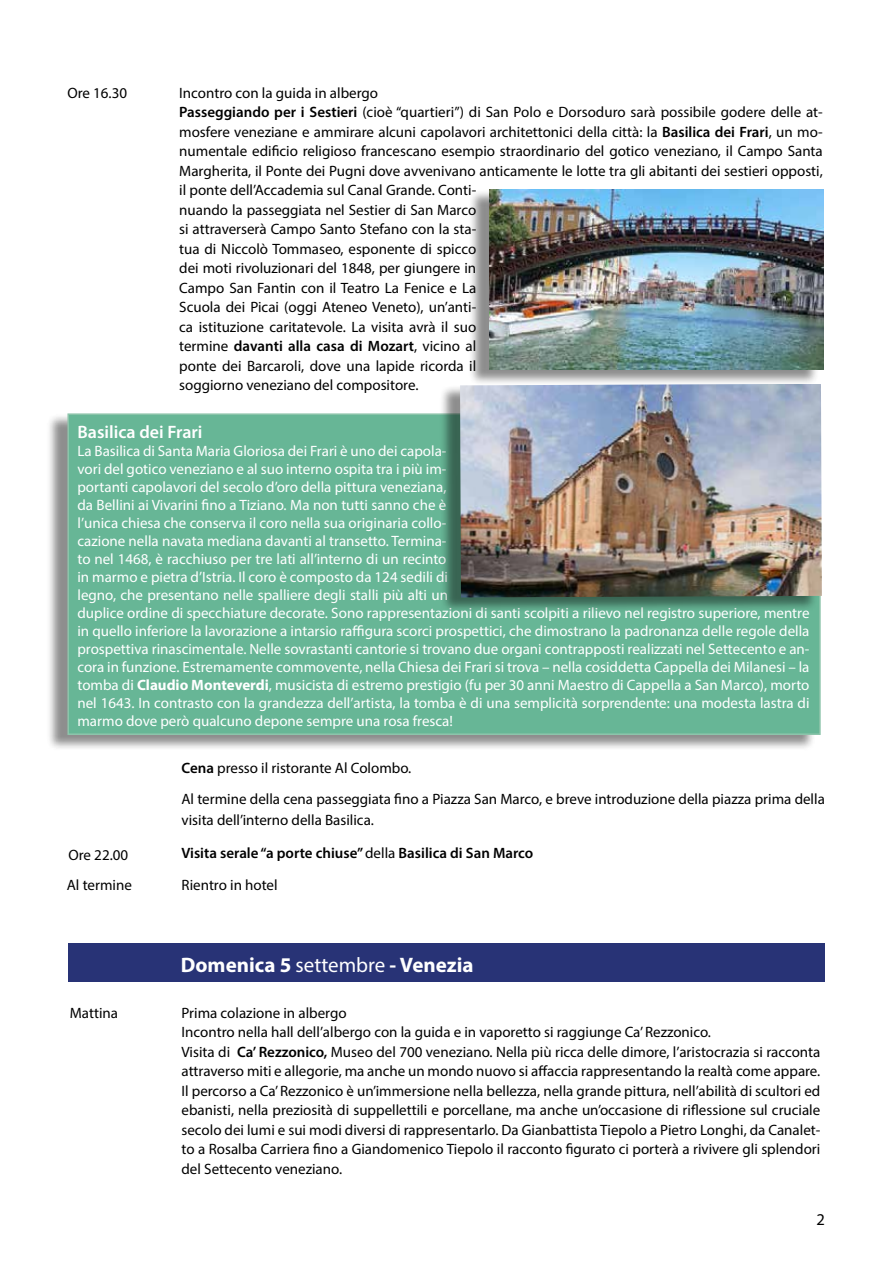
<style>
.page{position:relative;width:893px;height:1263px;background:#fff}
.page>*{position:absolute;margin:0;border:0;box-sizing:border-box;transform-origin:0 0}
.t1{font:700 21px "Myriad Pro";color:#fff}
.t2{font:600 18px "Myriad Pro";color:#fff}
.t3{font:16.5px "Myriad Pro";color:#000}
.t4{font:15px/19.5px "Myriad Pro";color:#000}
.t5{font:15px/18px "Myriad Pro";color:#fff}
.t6{font:600 15px "Myriad Pro";color:#000}
.s1{font-weight:600}
.s2{font-weight:700}
.s3{font-weight:400}
</style>
<div class="page">
<div style="left:468px;top:189px;width:351px;height:196px;background:#000;opacity:.45"></div>
<img style="left:489px;top:189px;width:335px;height:180px">
<div style="left:47px;top:413px;width:769px;height:338px;background:#000;opacity:.45"></div>
<div style="left:68px;top:414px;width:752px;height:320px;background:#67b696"></div>
<div style="left:439px;top:383px;width:378px;height:230px;background:#000;opacity:.45"></div>
<img style="left:460px;top:384px;width:362px;height:213px">
<div style="left:68px;top:944px;width:757px;height:38px;background:#283376"></div>
<p class="t4" style="left:67px;top:83px;width:61px">Ore 16.30</p>
<p class="t4" style="left:179px;top:83px;width:645px">Incontro con la guida in albergo<br><span class="s1">Passeggiando per i Sestieri</span> (cioè “quartieri”) di San Polo e Dorsoduro sarà possibile godere delle at&shy;mosfere veneziane e ammirare alcuni capolavori architettonici della città: la <span class="s1">Basilica dei Frari</span>, un mo&shy;numentale edificio religioso francescano esempio straordinario del gotico veneziano, il Campo Santa Margherita, il Ponte dei Pugni dove avvenivano anticamente le lotte tra gli abitanti dei sestieri opposti, il ponte dell’Accademia sul Canal Grande. Conti-<br>nuando la passeggiata nel Sestier di San Marco<br>si attraverserà Campo Santo Stefano con la sta-<br>tua di Niccolò Tommaseo, esponente di spicco<br>dei moti rivoluzionari del 1848, per giungere in<br>Campo San Fantin con il Teatro La Fenice e La<br>Scuola dei Picai (oggi Ateneo Veneto), un’anti-<br>ca istituzione caritatevole. La visita avrà il suo<br>termine <span class="s1">davanti alla casa di Mozart</span>, vicino al<br>ponte dei Barcaroli, dove una lapide ricorda il<br>soggiorno veneziano del compositore.</p>
<p class="t2" style="left:77px;top:421px;width:127px">Basilica dei Frari</p>
<p class="t5" style="left:77px;top:442px;width:734px">La Basilica di Santa Maria Gloriosa dei Frari è uno dei capola-<br>vori del gotico veneziano e al suo interno ospita tra i più im-<br>portanti capolavori del secolo d’oro della pittura veneziana,<br>da Bellini ai Vivarini fino a Tiziano. Ma non tutti sanno che è<br>l’unica chiesa che conserva il coro nella sua originaria collo-<br>cazione nella navata mediana davanti al transetto. Termina-<br>to nel 1468, è racchiuso per tre lati all’interno di un recinto<br>in marmo e pietra d’Istria. Il coro è composto da 124 sedili di<br>legno, che presentano nelle spalliere degli stalli più alti un<br>duplice ordine di specchiature decorate. Sono rappresentazioni di santi scolpiti a rilievo nel registro superiore, mentre in quello inferiore la lavorazione a intarsio raffigura scorci prospettici, che dimostrano la padronanza delle regole della prospettiva rinascimentale. Nelle sovrastanti cantorie si trovano due organi contrapposti realizzati nel Settecento e an&shy;cora in funzione. Estremamente commovente, nella Chiesa dei Frari si trova – nella cosiddetta Cappella dei Milanesi – la tomba di <span class="s2">Claudio Monteverdi</span>, musicista di estremo prestigio (fu per 30 anni Maestro di Cappella a San Marco), morto nel 1643. In contrasto con la grandezza dell’artista, la tomba è di una semplicità sorprendente: una modesta lastra di marmo dove però qualcuno depone sempre una rosa fresca!</p>
<p class="t4" style="left:182px;top:752px;width:645px;line-height:31.5px"><span class="s1">Cena</span> presso il ristorante Al Colombo.<br>Al termine della cena passeggiata fino a Piazza San Marco, e breve introduzione della piazza prima della</p>
<p class="t4" style="left:182px;top:810px;width:194px">visita dell’interno della Basilica.</p>
<p class="t4" style="left:69px;top:845px;width:61px">Ore 22.00</p>
<p class="t6" style="left:182px;top:844px;width:353px">Visita serale “a porte chiuse” <span class="s3">della</span> Basilica di San Marco</p>
<p class="t4" style="left:67px;top:875px;width:67px">Al termine</p>
<p class="t4" style="left:182px;top:875px;width:98px">Rientro in hotel</p>
<p class="t4" style="left:70px;top:1003px;width:50px">Mattina</p>
<h1 class="t1" style="left:181px;top:951px;width:294px">Domenica 5 <span class="s3">settembre</span> - Venezia</h1>
<p class="t4" style="left:182px;top:1003px;width:640px">Prima colazione in albergo<br>Incontro nella hall dell’albergo con la guida e in vaporetto si raggiunge Ca’ Rezzonico.<br>Visita di <span class="s1">Ca’ Rezzonico,</span> Museo del 700 veneziano. Nella più ricca delle dimore, l’aristocrazia si racconta attraverso miti e allegorie, ma anche un mondo nuovo si affaccia rappresentando la realtà come appare.<br>Il percorso a Ca’ Rezzonico è un’immersione nella bellezza, nella grande pittura, nell’abilità di scultori ed ebanisti, nella preziosità di suppellettili e porcellane, ma anche un’occasione di riflessione sul cruciale secolo dei lumi e sui modi diversi di rappresentarlo. Da Gianbattista Tiepolo a Pietro Longhi, da Canalet&shy;to a Rosalba Carriera fino a Giandomenico Tiepolo il racconto figurato ci porterà a rivivere gli splendori del Settecento veneziano.</p>
<p class="t3" style="left:816px;top:1210px;width:10px">2</p>
</div>
